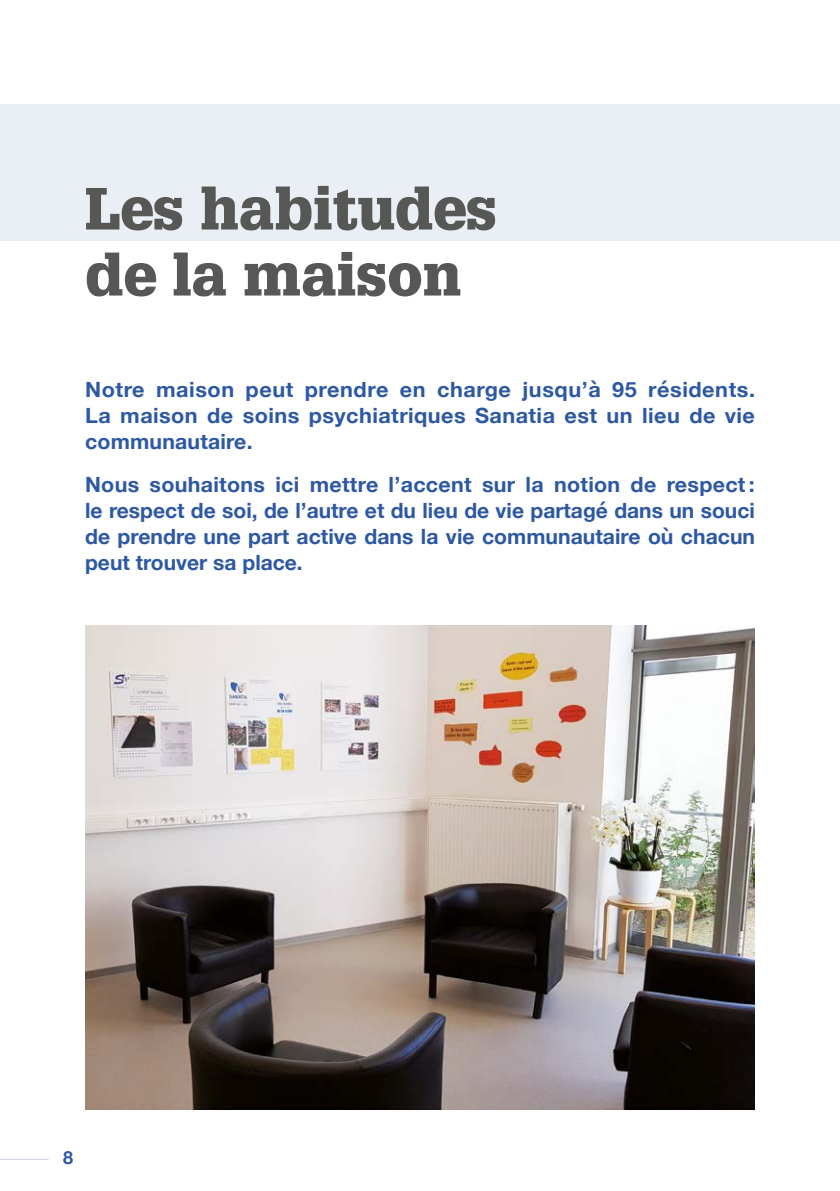
<style>
.page{position:relative;width:840px;height:1191px;background:#fff}
.page>*{position:absolute;margin:0;border:0;box-sizing:border-box;transform-origin:0 0}
.t1{font:900 58px/66px "Glypha LT";color:#575756}
.t2{font:700 21px/26px "Helvetica Neue";color:#2d58a3;text-align:justify}
.t3{font:700 18px "Helvetica Neue";color:#2d58a3}
</style>
<div class="page">
<hr style="left:0;top:1158px;width:49px;height:1px;background:#ced1ea">
<div style="left:0;top:105px;width:839px;height:136px;background:#eaeef5"></div>
<img style="left:85px;top:625px;width:669px;height:484px">
<h1 class="t1" style="left:85px;top:176px;width:413px">Les habitudes de la maison</h1>
<p class="t2" style="left:85px;top:377px;width:671px">Notre maison peut prendre en charge jusqu’à 95 résidents.<br>La maison de soins psychiatriques Sanatia est un lieu de vie communautaire.</p>
<p class="t2" style="left:85px;top:472px;width:671px">Nous souhaitons ici mettre l’accent sur la notion de respect: le respect de soi, de l’autre et du lieu de vie partagé dans un souci de prendre une part active dans la vie communautaire où chacun peut trouver sa place.</p>
<p class="t3" style="left:63px;top:1144px;width:12px">8</p>
</div>
